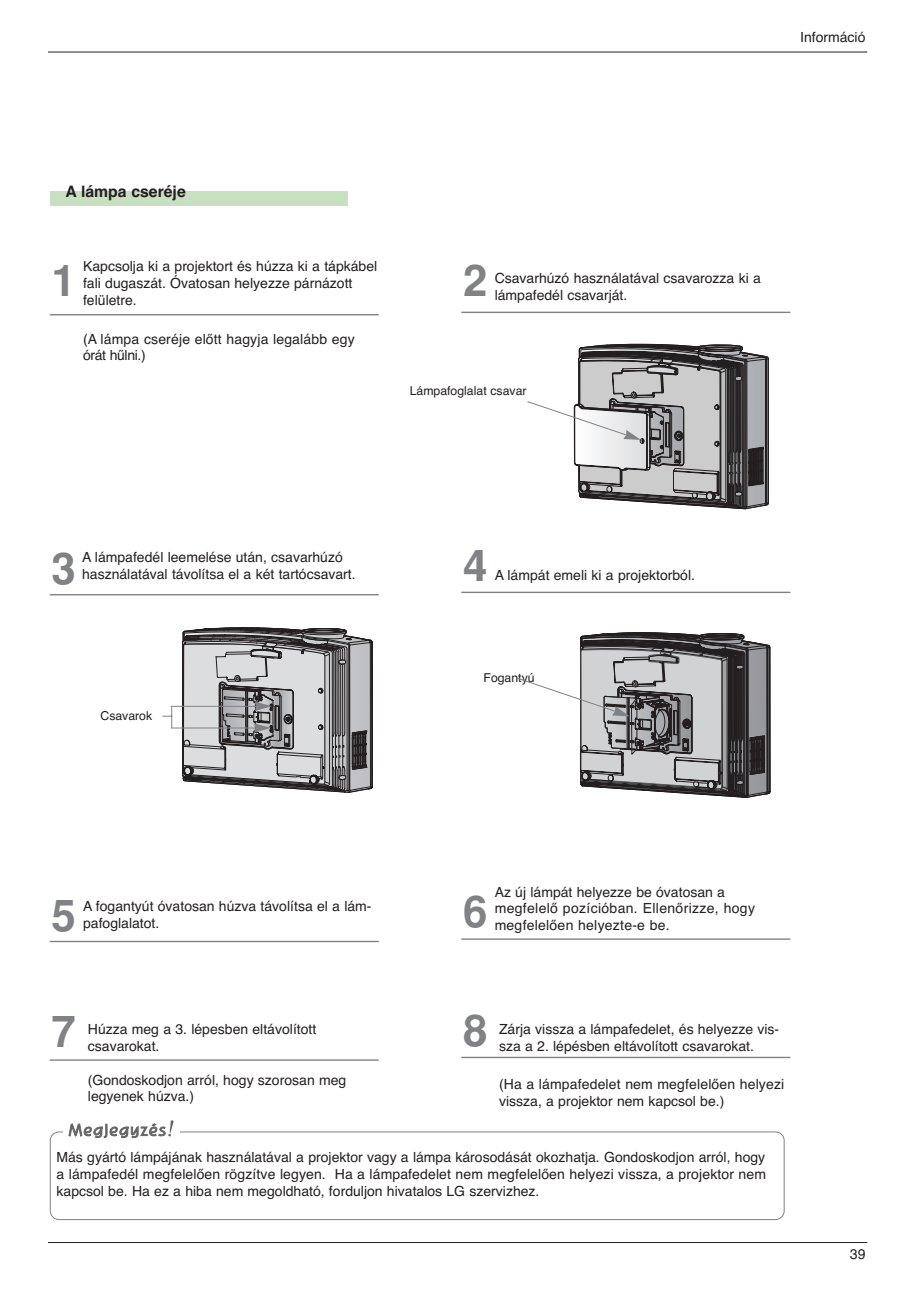
<style>
.page{position:relative;width:918px;height:1295px;background:#fff}
.page>*{position:absolute;margin:0;border:0;box-sizing:border-box;transform-origin:0 0}
.t1{font:700 43.75px "Helvetica";color:#808285}
.t2{font:700 15.75px "Helvetica CE";color:#231f20}
.t3{font:14px/16.8px "Helvetica CE";color:#231f20}
.t4{font:14px/16.8px "Helvetica CE";letter-spacing:.02em;color:#231f20}
.t5{font:14px "Helvetica";color:#231f20}
.t6{font:12.25px "Helvetica CE";color:#231f20}
</style>
<div class="page">
<hr style="left:48px;top:52px;width:819px;height:1px;background:#231f20">
<hr style="left:48px;top:1242px;width:819px;height:1px;background:#231f20">
<hr style="left:50px;top:314px;width:328px;height:1px;background:#808285">
<hr style="left:461px;top:312px;width:329px;height:1px;background:#808285">
<hr style="left:50px;top:594px;width:328px;height:1px;background:#808285">
<hr style="left:461px;top:592px;width:329px;height:1px;background:#808285">
<hr style="left:50px;top:941px;width:328px;height:1px;background:#808285">
<hr style="left:461px;top:938px;width:329px;height:2px;background:#808285">
<hr style="left:50px;top:1059px;width:328px;height:2px;background:#808285">
<hr style="left:461px;top:1057px;width:329px;height:1px;background:#808285">
<div style="left:50px;top:191px;width:297px;height:15px;background:#c7e0bf"></div>
<hr style="left:171px;top:728px;width:84px;height:1px;background:#808285">
<div style="left:50px;top:1131px;width:734px;height:89px;border:1px solid #808285;border-radius:9px"></div>
<svg style="left:527px;top:343px;width:241px;height:167px"></svg>
<hr style="left:170px;top:706px;width:86px;height:1px;background:#808285">
<svg style="left:182px;top:628px;width:190px;height:164px;background:#9e9ea0"></svg>
<svg style="left:162px;top:706px;width:10px;height:22px"></svg>
<svg style="left:516px;top:633px;width:254px;height:165px"></svg>
<div style="left:63px;top:1116px;width:116px;height:27px;background:#fff"></div>
<svg style="left:68px;top:1120px;width:105px;height:19px"></svg>
<p class="t3" style="left:799px;top:30px;width:67px">Információ</p>
<p class="t2" style="left:65px;top:186px;width:122px">A lámpa cseréje</p>
<h1 class="t1" style="left:52px;top:264px;width:26px">1</h1>
<p class="t3" style="left:83px;top:259px;width:295px">Kapcsolja ki a projektort és húzza ki a tápkábel fali dugaszát. Óvatosan helyezze párnázott felületre.</p>
<p class="t3" style="left:83px;top:332px;width:273px">(A lámpa cseréje előtt hagyja legalább egy órát hűlni.)</p>
<h1 class="t1" style="left:463px;top:264px;width:26px">2</h1>
<p class="t3" style="left:494px;top:271px;width:267px">Csavarhúzó használatával csavarozza ki a lámpafedél csavarját.</p>
<p class="t6" style="left:409px;top:386px;width:118px">Lámpafoglalat csavar</p>
<h1 class="t1" style="left:52px;top:552px;width:26px">3</h1>
<p class="t3" style="left:82px;top:551px;width:275px">A lámpafedél leemelése után, csavarhúzó használatával távolítsa el a két tartócsavart.</p>
<h1 class="t1" style="left:463px;top:550px;width:26px">4</h1>
<p class="t3" style="left:494px;top:568px;width:202px">A lámpát emeli ki a projektorból.</p>
<p class="t6" style="left:100px;top:711px;width:53px">Csavarok</p>
<p class="t6" style="left:483px;top:673px;width:53px">Fogantyú</p>
<h1 class="t1" style="left:52px;top:899px;width:26px">5</h1>
<p class="t3" style="left:83px;top:899px;width:290px">A fogantyút óvatosan húzva távolítsa el a lám&shy;pafoglalatot.</p>
<h1 class="t1" style="left:463px;top:896px;width:26px">6</h1>
<p class="t4" style="left:494px;top:885px;width:262px">Az új lámpát helyezze be óvatosan a megfelelő pozícióban. Ellenőrizze, hogy megfelelően helyezte-e be.</p>
<h1 class="t1" style="left:52px;top:1016px;width:26px">7</h1>
<p class="t3" style="left:88px;top:1022px;width:230px">Húzza meg a 3. lépesben eltávolított csavarokat.</p>
<p class="t3" style="left:88px;top:1073px;width:260px">(Gondoskodjon arról, hogy szorosan meg legyenek húzva.)</p>
<h1 class="t1" style="left:463px;top:1015px;width:26px">8</h1>
<p class="t3" style="left:499px;top:1022px;width:282px">Zárja vissza a lámpafedelet, és helyezze vis&shy;sza a 2. lépésben eltávolított csavarokat.</p>
<p class="t3" style="left:499px;top:1077px;width:287px">(Ha a lámpafedelet nem megfelelően helyezi vissza, a projektor nem kapcsol be.)</p>
<p class="t3" style="left:56px;top:1150px;width:710px;text-align:justify">Más gyártó lámpájának használatával a projektor vagy a lámpa károsodását okozhatja. Gondoskodjon arról, hogy a lámpafedél megfelelően rögzítve legyen. Ha a lámpafedelet nem megfelelően helyezi vissza, a projektor nem kapcsol be. Ha ez a hiba nem megoldható, forduljon hivatalos LG szervizhez.</p>
<p class="t5" style="left:849px;top:1249px;width:17px">39</p>
</div>
